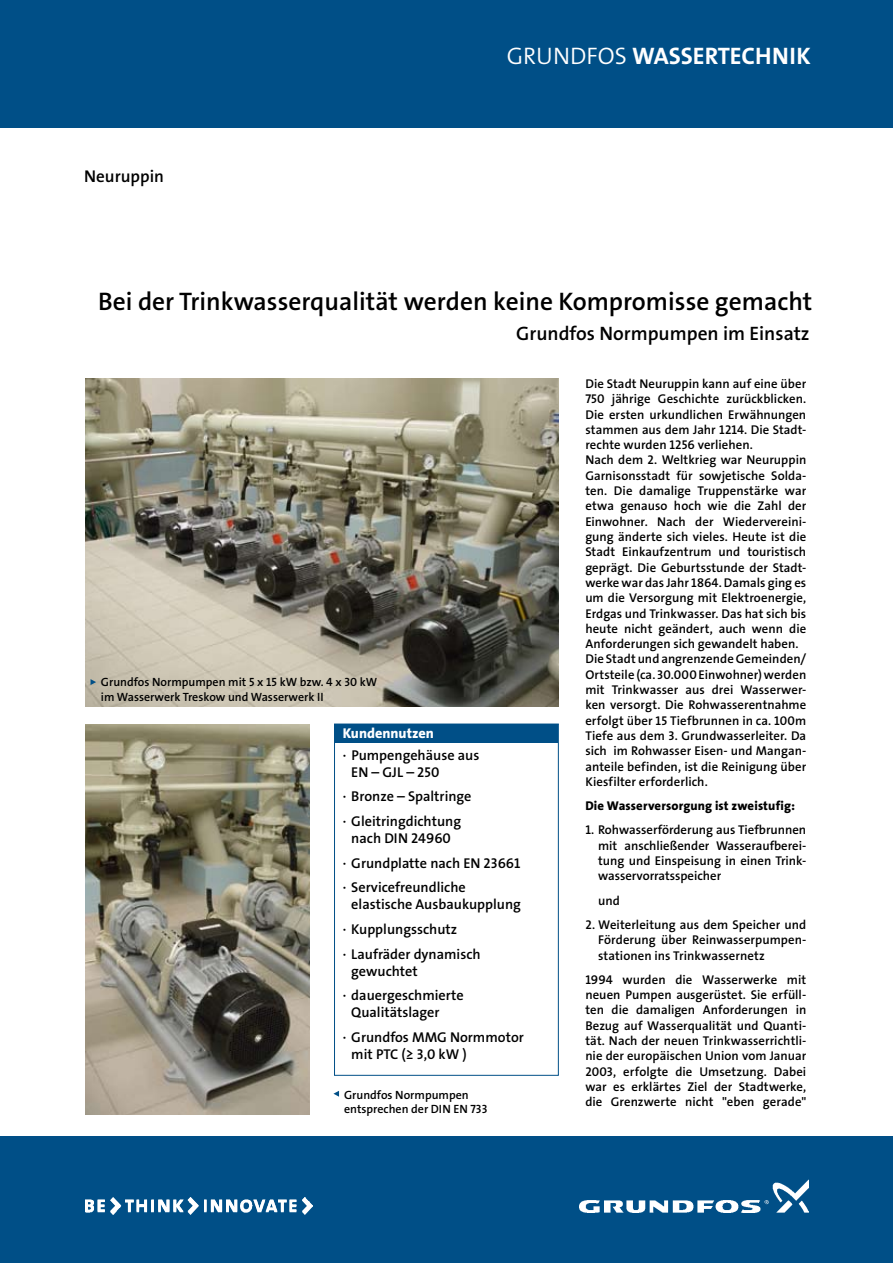
<style>
.page{position:relative;width:893px;height:1263px;background:#fff}
.page>*{position:absolute;margin:0;border:0;box-sizing:border-box;transform-origin:0 0}
.t1{font:25.5px "The Sans Grundfos 6 SB";color:#000}
.t2{font:24px "The Sans Grundfos 7 B";color:#fff}
.t3{font:19.5px "The Sans Grundfos 6 SB";color:#000}
.t4{font:17.1px "The Sans Grundfos 6 SB";color:#000}
.t5{font:14.25px/24.6px "The Sans Grundfos 6 SB";color:#000}
.t6{font:14.25px "The Sans Grundfos 8 XB";color:#fff}
.t7{font:12.75px/15.3px "The Sans Grundfos 6 SB";letter-spacing:.005em;color:#000;text-align:justify}
.t8{font:12.75px "The Sans Grundfos 8 XB";letter-spacing:.01em;color:#000}
.t9{font:12px/14.4px "The Sans Grundfos 6 SB";color:#000}
.s1{font-family:"The Sans Grundfos 4 SL"}
</style>
<div class="page">
<img style="left:85px;top:378px;width:473px;height:329px">
<div style="left:0;top:0;width:893px;height:127px;background:#004f87"></div>
<div style="left:0;top:1136px;width:893px;height:127px;background:#004f87"></div>
<img style="left:580px;top:1180px;width:228px;height:32px">
<img style="left:85px;top:1198px;width:228px;height:16px">
<svg style="left:91px;top:679px;width:5px;height:6px"></svg>
<img style="left:85px;top:724px;width:224px;height:391px">
<svg style="left:333px;top:1091px;width:6px;height:6px"></svg>
<div style="left:334px;top:724px;width:225px;height:352px;border:1px solid #004f87"></div>
<div style="left:334px;top:724px;width:224px;height:18px;background:#004f87"></div>
<h3 class="t4" style="left:84px;top:168px;width:81px">Neuruppin</h3>
<h2 class="t2" style="left:507px;top:43px;width:305px"><span class="s1">GRUNDFOS</span> WASSERTECHNIK</h2>
<h1 class="t1" style="left:98px;top:288px;width:716px">Bei der Trinkwasserqualität werden keine Kompromisse gemacht</h1>
<h3 class="t3" style="left:516px;top:323px;width:295px">Grundfos Normpumpen im Einsatz</h3>
<p class="t9" style="left:101px;top:675px;width:278px">Grundfos Normpumpen mit 5 x 15 kW bzw. 4 x 30 kW im Wasserwerk Treskow und Wasserwerk II</p>
<p class="t6" style="left:343px;top:725px;width:93px">Kundennutzen</p>
<p class="t5" style="left:351px;top:747px;width:130px;line-height:17.1px;text-indent:-9px">· Pumpengehäuse aus<br>EN – GJL – 250</p>
<p class="t5" style="left:343px;top:785px;width:130px">· Bronze – Spaltringe · Gleitringdichtung</p>
<p class="t5" style="left:343px;top:826px;width:179px;text-indent:9px">nach DIN 24960<br>· Grundplatte nach EN 23661 · Servicefreundliche</p>
<p class="t5" style="left:343px;top:893px;width:180px;text-indent:9px">elastische Ausbaukupplung · Kupplungsschutz<br>· Laufräder dynamisch</p>
<p class="t5" style="left:343px;top:959px;width:122px;text-indent:9px">gewuchtet<br>· dauergeschmierte</p>
<p class="t5" style="left:343px;top:1001px;width:183px;text-indent:9px">Qualitätslager<br>· Grundfos MMG Normmotor</p>
<p class="t5" style="left:351px;top:1042px;width:117px">mit PTC (≥ 3,0 kW )</p>
<p class="t9" style="left:344px;top:1088px;width:145px">Grundfos Normpumpen entsprechen der DIN EN 733</p>
<p class="t7" style="left:585px;top:376px;width:222px;text-align:left">Die Stadt Neuruppin kann auf eine über 750 jährige Geschichte zurückblicken.<br>Die ersten urkundlichen Erwähnungen stammen aus dem Jahr 1214. Die Stadt&shy;rechte wurden 1256 verliehen.<br>Nach dem 2. Weltkrieg war Neuruppin Garnisonsstadt für sowjetische Solda&shy;ten. Die damalige Truppenstärke war etwa genauso hoch wie die Zahl der Einwohner. Nach der Wiedervereini&shy;gung änderte sich vieles. Heute ist die Stadt Einkaufzentrum und touristisch geprägt. Die Geburtsstunde der Stadt&shy;werke war das Jahr 1864. Damals ging es um die Versorgung mit Elektroenergie, Erdgas und Trinkwasser. Das hat sich bis heute nicht geändert, auch wenn die Anforderungen sich gewandelt haben.<br>Die Stadt und angrenzende Gemeinden/ Ortsteile (ca. 30.000 Einwohner) werden mit Trinkwasser aus drei Wasserwer&shy;ken versorgt. Die Rohwasserentnahme erfolgt über 15 Tiefbrunnen in ca. 100m Tiefe aus dem 3. Grundwasserleiter. Da sich im Rohwasser Eisen- und Mangan&shy;anteile befinden, ist die Reinigung über Kiesfilter erforderlich.</p>
<p class="t8" style="left:585px;top:799px;width:211px">Die Wasserversorgung ist zweistufig:</p>
<p class="t7" style="left:598px;top:823px;width:210px;text-indent:-13px">1. Rohwasserförderung aus Tiefbrunnen mit anschließender Wasseraufberei&shy;tung und Einspeisung in einen Trink&shy;wasservorratsspeicher</p>
<p class="t7" style="left:598px;top:893px;width:23px">und</p>
<p class="t7" style="left:598px;top:917px;width:210px;text-indent:-13px">2. Weiterleitung aus dem Speicher und Förderung über Reinwasserpumpen&shy;stationen ins Trinkwassernetz</p>
<p class="t7" style="left:585px;top:972px;width:222px">1994 wurden die Wasserwerke mit neuen Pumpen ausgerüstet. Sie erfüll&shy;ten die damaligen Anforderungen in Bezug auf Wasserqualität und Quanti&shy;tät. Nach der neuen Trinkwasserrichtli&shy;nie der europäischen Union vom Januar 2003, erfolgte die Umsetzung. Dabei war es erklärtes Ziel der Stadtwerke, die Grenzwerte nicht "eben gerade"</p>
</div>
